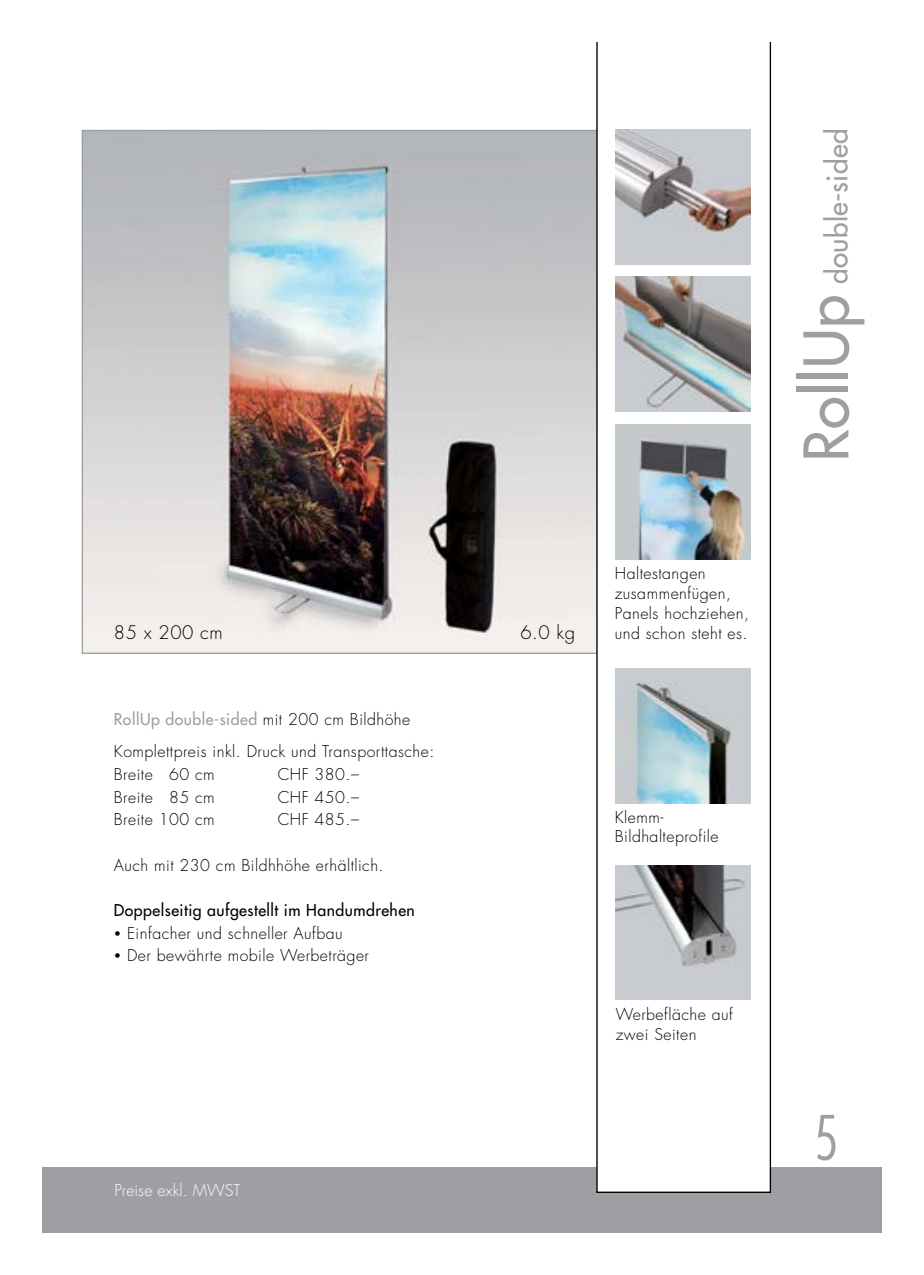
<style>
.page{position:relative;width:924px;height:1275px;background:#fff}
.page>*{position:absolute;margin:0;border:0;box-sizing:border-box;transform-origin:0 0}
.t1{font:300 condensed 59.6px "Futura";color:#9d9fa2}
.t2{font:28px "Futura";letter-spacing:.01em;color:#9d9fa2}
.t3{font:300 18.2px "Futura";letter-spacing:.03em;color:#000}
.t4{font:300 16px "Futura";color:#fff}
.t5{font:300 15.8px/19.8px "Futura";letter-spacing:.03em;color:#000}
.t6{font:15.8px "Futura";letter-spacing:.03em;color:#000}
.s1{font-weight:400;color:#9d9fa2}
.s2{font-size:12px}
.s3{font-size:59.6px}
</style>
<div class="page">
<div style="left:42px;top:1167px;width:839px;height:66px;background:#9d9fa2"></div>
<img style="left:84px;top:132px;width:512px;height:520px">
<svg style="left:596px;top:42px;width:174px;height:1151px"></svg>
<img style="left:615px;top:865px;width:135px;height:134px">
<img style="left:615px;top:130px;width:135px;height:134px">
<img style="left:615px;top:669px;width:135px;height:134px">
<img style="left:615px;top:277px;width:135px;height:135px">
<img style="left:615px;top:424px;width:135px;height:135px">
<p class="t3" style="left:114px;top:621px;width:110px">85 x 200 cm</p>
<p class="t3" style="left:520px;top:621px;width:56px">6.0 kg</p>
<p class="t5" style="left:114px;top:703px;width:322px;line-height:32.6px"><span class="s1">RollUp double-sided</span> mit 200 cm Bildhöhe<br>Komplettpreis inkl. Druck und Transporttasche:</p>
<p class="t5" style="left:114px;top:764px;width:102px">Breite 60 cm</p>
<p class="t5" style="left:277px;top:764px;width:83px">CHF 380.–</p>
<p class="t5" style="left:114px;top:787px;width:102px">Breite 85 cm</p>
<p class="t5" style="left:277px;top:787px;width:83px">CHF 450.–</p>
<p class="t5" style="left:114px;top:810px;width:102px">Breite 100 cm</p>
<p class="t5" style="left:277px;top:810px;width:83px">CHF 485.–</p>
<p class="t5" style="left:114px;top:855px;width:271px">Auch mit 230 cm Bildhhöhe erhältlich.</p>
<p class="t6" style="left:114px;top:900px;width:302px">Doppelseitig aufgestellt im Handumdrehen</p>
<p class="t5" style="left:114px;top:923px;width:230px"><span class="s2">•</span> Einfacher und schneller Aufbau</p>
<p class="t5" style="left:114px;top:946px;width:256px"><span class="s2">•</span> Der bewährte mobile Werbeträger</p>
<p class="t5" style="left:614px;top:564px;width:136px">Haltestangen zusammenfügen,<br>Panels hochziehen, und schon steht es.</p>
<p class="t5" style="left:614px;top:807px;width:105px">Klemm-<br>Bildhalteprofile</p>
<p class="t5" style="left:615px;top:1004px;width:119px">Werbefläche auf zwei Seiten</p>
<p class="t4" style="left:114px;top:1179px;width:128px">Preise exkl. MWST</p>
<h2 class="t2" style="left:818px;top:462px;width:334px;rotate:-90deg"><span class="s3">RollUp</span> double-sided</h2>
<h1 class="t1" style="left:813px;top:1100px;width:26px">5</h1>
</div>
